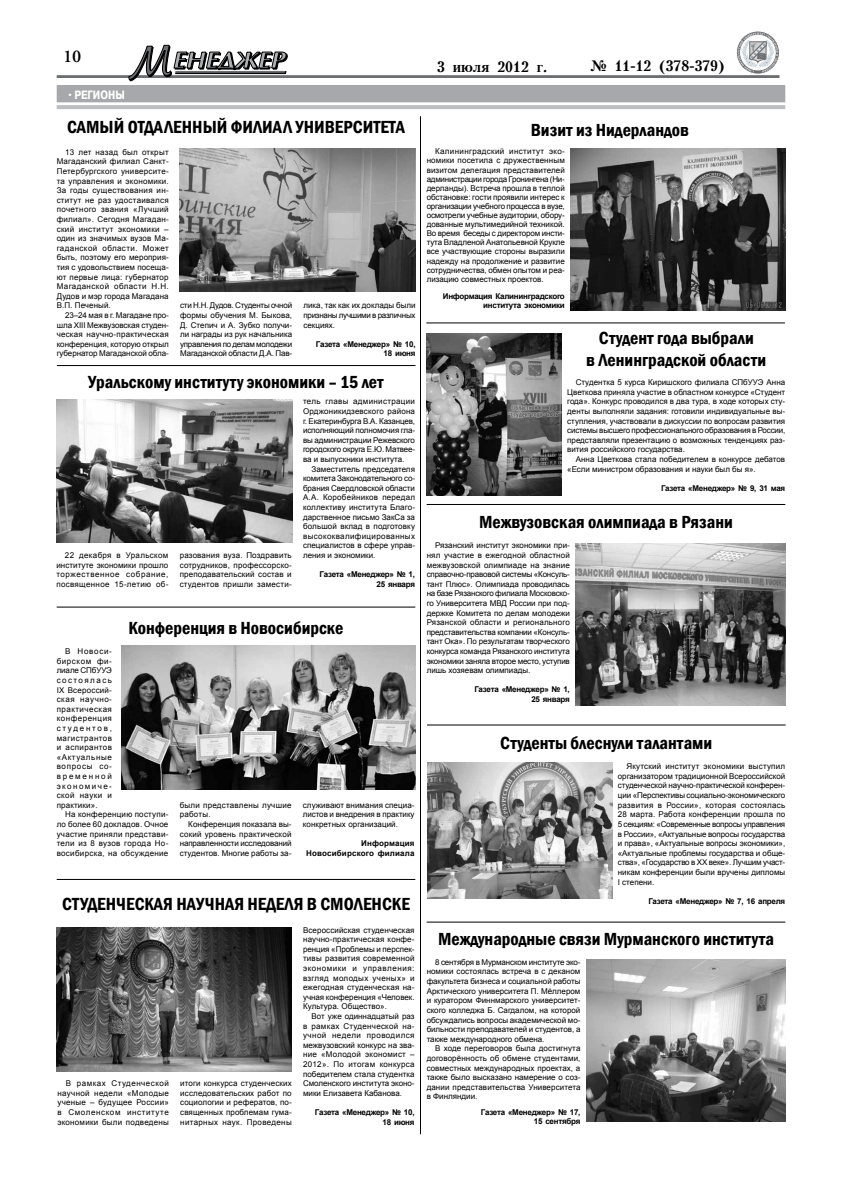
<style>
.page{position:relative;width:842px;height:1191px;background:#fff}
.page>*{position:absolute;margin:0;border:0;box-sizing:border-box;transform-origin:0 0}
.t1{font:600 condensed 18px/21.6px "Franklin Gothic";color:#000;text-align:center}
.t2{font:600 18px "Adobe Garamond Pro";color:#000}
.t3{font:15px "Petersburg Bold Cyrillic";letter-spacing:-.005em;color:#000}
.t4{font:700 12px "Pragmatica Cond C";color:#fff}
.t5{font:8px/9.6px "Arial";color:#000;text-align:justify}
.t6{font:700 8px/9.6px "Arial";letter-spacing:-.03em;color:#000;text-align:right}
.t7{font:700 8px/9.6px "Arial";letter-spacing:.02em;color:#000;text-align:right}
.t8{font:8px/9.6px "Arial";letter-spacing:.03em;color:#000}
</style>
<div class="page">
<div style="left:57px;top:86px;width:728px;height:16px;background:#a6a8ab"></div>
<div style="left:57px;top:85px;width:728px;height:17px;border:1px solid #a6a8ab"></div>
<hr style="left:57px;top:105px;width:728px;height:4px;background:#bcbebf">
<hr style="left:57px;top:365px;width:359px;height:1px;background:#000">
<hr style="left:57px;top:606px;width:358px;height:1px;background:#000">
<hr style="left:57px;top:879px;width:358px;height:1px;background:#000">
<hr style="left:426px;top:322px;width:359px;height:1px;background:#000">
<hr style="left:427px;top:504px;width:358px;height:1px;background:#000">
<hr style="left:427px;top:724px;width:359px;height:1px;background:#000">
<hr style="left:427px;top:921px;width:358px;height:1px;background:#000">
<img style="left:179px;top:149px;width:236px;height:142px">
<img style="left:56px;top:400px;width:236px;height:142px">
<img style="left:122px;top:645px;width:293px;height:144px">
<img style="left:57px;top:927px;width:235px;height:144px">
<img style="left:586px;top:959px;width:199px;height:162px">
<img style="left:426px;top:333px;width:136px;height:162px">
<img style="left:570px;top:148px;width:215px;height:162px">
<img style="left:575px;top:543px;width:210px;height:162px">
<img style="left:427px;top:762px;width:185px;height:137px">
<hr style="left:420px;top:116px;width:1px;height:1018px;background:#000">
<hr style="left:57px;top:75px;width:722px;height:3px;background:#6d6e70">
<svg style="left:128px;top:45px;width:160px;height:36px"></svg>
<svg style="left:736px;top:31px;width:43px;height:43px"></svg>
<h1 class="t2" style="left:63px;top:46px;width:20px">10</h1>
<h3 class="t4" style="left:66px;top:88px;width:60px">•регионы</h3>
<h1 class="t1" style="left:67px;top:116px;width:72px">САМЫЙ ОТДАЛЕННЫ</h1>
<h1 class="t1" style="left:217px;top:116px;width:37px">Й ФИЛИАЛ</h1>
<h1 class="t1" style="left:296px;top:116px;width:11px">УНИВЕР</h1>
<h1 class="t1" style="left:353px;top:116px;width:20px">СИТЕТА</h1>
<p class="t5" style="left:57px;top:147px;width:114px;text-indent:8px">13 лет назад был открыт Магаданский филиал Санкт-Петербургского университе&shy;та управления и экономики.<br>За годы существования ин&shy;ститут не раз удостаивался почетного звания «Лучший филиал». Сегодня Магадан&shy;ский институт экономики – один из значимых вузов Ма&shy;гаданской области. Может быть, поэтому его мероприя&shy;тия с удовольствием посеща&shy;ют первые лица: губернатор Магаданской области Н.Н.<br>Дудов и мэр города Магадана В.П. Печеный.</p>
<p class="t5" style="left:57px;top:310px;width:114px;text-indent:8px">23–24 мая в г. Магадане про&shy;шла XIII Межвузовская студен&shy;ческая научно-практическая конференция, которую открыл губернатор Магаданской обла-</p>
<p class="t5" style="left:180px;top:301px;width:114px">сти Н.Н. Дудов. Студенты очной формы обучения М. Быкова, Д. Степич и А. Зубко получи&shy;ли награды из рук начальника управления по делам молодежи Магаданской области Д.А. Пав-</p>
<p class="t5" style="left:303px;top:301px;width:114px">лика, так как их доклады были признаны лучшими в различных секциях.</p>
<p class="t6" style="left:316px;top:339px;width:101px">Газета «Менеджер» № 10,<br>18 июня</p>
<h1 class="t1" style="left:88px;top:371px;width:297px">Уральскому институту экономики – 15 лет</h1>
<p class="t5" style="left:56px;top:550px;width:113px;text-indent:8px">22 декабря в Уральском институте экономики прошло торжественное собрание, посвященное 15-летию об-</p>
<p class="t5" style="left:180px;top:550px;width:113px">разования вуза. Поздравить сотрудников, профессорско&shy;преподавательский состав и студентов пришли замести-</p>
<p class="t5" style="left:303px;top:397px;width:113px">тель главы администрации Орджоникидзевского района г. Екатеринбурга В.А. Казанцев, исполняющий полномочия гла&shy;вы администрации Режевского городского округа Е.Ю. Матвее&shy;ва и выпускники института.</p>
<p class="t5" style="left:303px;top:464px;width:113px;text-indent:8px">Заместитель председателя комитета Законодательного со&shy;брания Свердловской области А.А. Коробейников передал коллективу института Благо&shy;дарственное письмо ЗакСа за большой вклад в подготовку высококвалифицированных специалистов в сфере управ&shy;ления и экономики.</p>
<p class="t6" style="left:320px;top:570px;width:97px">Газета «Менеджер» № 1,<br>25 января</p>
<h1 class="t1" style="left:128px;top:616px;width:217px">Конференция в Новосибирске</h1>
<p class="t5" style="left:57px;top:646px;width:57px;text-indent:9px">В Новоси&shy;бирском фи&shy;лиале СПбУУЭ состоялась IX Всероссий&shy;ская научно&shy;практическая конференция студентов, магистрантов и аспирантов «Актуальные вопросы со&shy;временной экономиче&shy;ской науки и практики».</p>
<p class="t5" style="left:57px;top:810px;width:113px;text-indent:8px">На конференцию поступи&shy;ло более 60 докладов. Очное участие приняли представи&shy;тели из 8 вузов города Но&shy;восибирска, на обсуждение</p>
<p class="t8" style="left:180px;top:800px;width:113px">были представлены лучшие работы.</p>
<p class="t5" style="left:180px;top:819px;width:113px;text-indent:8px">Конференция показала вы&shy;сокий уровень практической направленности исследований студентов. Многие работы за-</p>
<p class="t5" style="left:303px;top:800px;width:113px">служивают внимания специа&shy;листов и внедрения в практику конкретных организаций.</p>
<p class="t7" style="left:306px;top:839px;width:110px">Информация<br>Новосибирского филиала</p>
<h1 class="t1" style="left:62px;top:892px;width:21px">СТУДЕНЧЕ</h1>
<h1 class="t1" style="left:135px;top:892px;width:53px">СКАЯ НАУЧНА</h1>
<h1 class="t1" style="left:234px;top:892px;width:24px">Я НЕДЕЛ</h1>
<h1 class="t1" style="left:294px;top:892px;width:61px">Я В СМОЛЕН</h1>
<h1 class="t1" style="left:382px;top:892px;width:20px">СКЕ</h1>
<p class="t5" style="left:57px;top:1078px;width:113px;text-indent:8px">В рамках Студенческой научной недели «Молодые ученые – будущее России» в Смоленском институте экономики были подведены</p>
<p class="t5" style="left:180px;top:1078px;width:113px">итоги конкурса студенческих исследовательских работ по социологии и рефератов, по&shy;священных проблемам гума&shy;нитарных наук. Проведены</p>
<p class="t5" style="left:303px;top:925px;width:113px">Всероссийская студенческая научно-практическая конфе&shy;ренция «Проблемы и перспек&shy;тивы развития современной экономики и управления: взгляд молодых ученых» и ежегодная студенческая на&shy;учная конференция «Человек.<br>Культура. Общество».</p>
<p class="t5" style="left:303px;top:1011px;width:113px;text-indent:8px">Вот уже одиннадцатый раз в рамках Студенческой на&shy;учной недели проводился межвузовский конкурс на зва&shy;ние «Молодой экономист – 2012». По итогам конкурса победителем стала студентка Смоленского института эконо&shy;мики Елизавета Кабанова.</p>
<p class="t6" style="left:315px;top:1107px;width:101px">Газета «Менеджер» № 10,<br>18 июня</p>
<h2 class="t3" style="left:437px;top:58px;width:112px">3 июля 2012 г.</h2>
<h2 class="t3" style="left:590px;top:57px;width:137px">№ 11-12 (378-379)</h2>
<h1 class="t1" style="left:531px;top:118px;width:160px">Визит из Нидерландов</h1>
<p class="t5" style="left:427px;top:147px;width:140px;line-height:9.1px;text-indent:9px">Калининградский институт эко&shy;номики посетила с дружественным визитом делегация представителей администрации города Гронингена (Ни&shy;дерланды). Встреча прошла в теплой обстановке: гости проявили интерес к организации учебного процесса в вузе, осмотрели учебные аудитории, обору&shy;дованные мультимедийной техникой.<br>Во время беседы с директором инсти&shy;тута Владленой Анатольевной Крукле все участвующие стороны выразили надежду на продолжение и развитие сотрудничества, обмен опытом и реа&shy;лизацию совместных проектов.</p>
<p class="t6" style="left:443px;top:291px;width:124px">Информация Калининградского института экономики</p>
<h1 class="t1" style="left:586px;top:327px;width:181px">Студент года выбрали<br>в Ленинградской области</h1>
<p class="t5" style="left:567px;top:377px;width:220px;text-indent:8px">Студентка 5 курса Киришского филиала СПбУУЭ Анна Цветкова приняла участие в областном конкурсе «Студент года». Конкурс проводился в два тура, в ходе которых сту&shy;денты выполняли задания: готовили индивидуальные вы&shy;ступления, участвовали в дискуссии по вопросам развития системы высшего профессионального образования в России, представляли презентацию о возможных тенденциях раз&shy;вития российского государства.</p>
<p class="t5" style="left:567px;top:454px;width:219px;text-indent:8px">Анна Цветкова стала победителем в конкурсе дебатов «Если министром образования и науки был бы я».</p>
<p class="t6" style="left:661px;top:483px;width:126px">Газета «Менеджер» № 9, 31 мая</p>
<h1 class="t1" style="left:479px;top:511px;width:255px">Межвузовская олимпиада в Рязани</h1>
<p class="t5" style="left:427px;top:541px;width:145px;text-indent:8px">Рязанский институт экономики при&shy;нял участие в ежегодной областной межвузовской олимпиаде на знание справочно-правовой системы «Консуль&shy;тант Плюс». Олимпиада проводилась на базе Рязанского филиала Московско&shy;го Университета МВД России при под&shy;держке Комитета по делам молодежи Рязанской области и регионального представительства компании «Консуль&shy;тант Ока». По результатам творческого конкурса команда Рязанского института экономики заняла второе место, уступив лишь хозяевам олимпиады.</p>
<p class="t6" style="left:474px;top:685px;width:97px">Газета «Менеджер» № 1,<br>25 января</p>
<h1 class="t1" style="left:500px;top:732px;width:214px">Студенты блеснули талантами</h1>
<p class="t5" style="left:618px;top:761px;width:169px;text-indent:8px">Якутский институт экономики выступил организатором традиционной Всероссийской студенческой научно-практической конферен&shy;ции «Перспективы социально-экономического развития в России», которая состоялась 28 марта. Работа конференции прошла по 5 секциям: «Современные вопросы управления в России», «Актуальные вопросы государства и права», «Актуальные вопросы экономики», «Актуальные проблемы государства и обще&shy;ства», «Государство в ХХ веке». Лучшим участ&shy;никам конференции были вручены дипломы I степени.</p>
<p class="t6" style="left:648px;top:896px;width:138px">Газета «Менеджер» № 7, 16 апреля</p>
<h1 class="t1" style="left:438px;top:927px;width:338px">Международные связи Мурманского института</h1>
<p class="t5" style="left:427px;top:957px;width:155px;text-indent:9px">8 сентября в Мурманском институте эко&shy;номики состоялась встреча в с деканом факультета бизнеса и социальной работы Арктического университета П. Мёллером и куратором Финнмарского университет&shy;ского колледжа Б. Сагдалом, на которой обсуждались вопросы академической мо&shy;бильности преподавателей и студентов, а также международного обмена.</p>
<p class="t5" style="left:427px;top:1043px;width:155px;text-indent:8px">В ходе переговоров была достигнута договорённость об обмене студентами, совместных международных проектах, а также было высказано намерение о соз&shy;дании представительства Университета в Финляндии.</p>
<p class="t6" style="left:481px;top:1107px;width:101px">Газета «Менеджер» № 17,<br>15 сентября</p>
</div>
